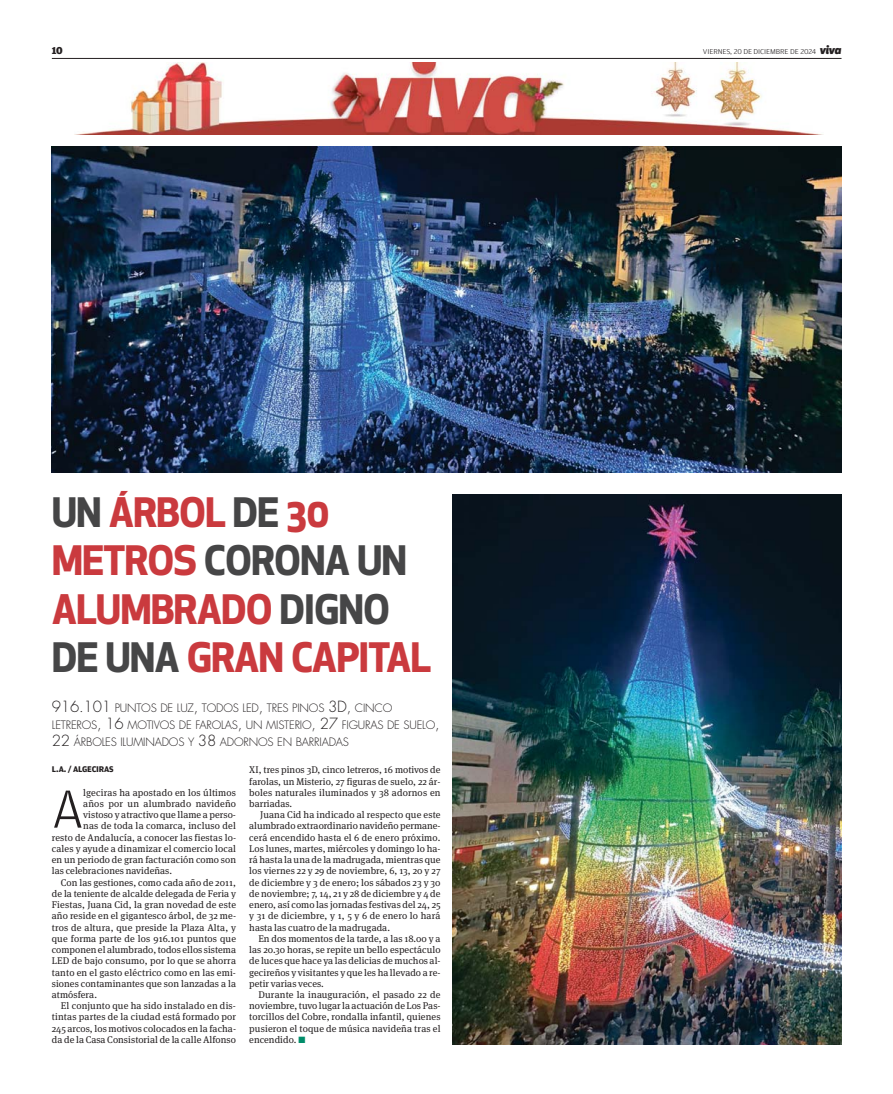
<style>
.page{position:relative;width:893px;height:1094px;background:#fff}
.page>*{position:absolute;margin:0;border:0;box-sizing:border-box;transform-origin:0 0}
.t1{font:300 56.85px "Amplitude";color:#231f20}
.t2{font:700 39.6px/48.2px "Apex New";letter-spacing:-.025em;color:#ca3a3e}
.t3{font:300 11.25px/17.1px "Futura";letter-spacing:-.015em;color:#231f20}
.t4{font:900 10.65px "Amplitude";color:#231f20}
.t5{font:9.75px/11.2px "Meta Serif OT";letter-spacing:.005em;color:#231f20;text-align:justify}
.t6{font:700 8.85px "Amplitude";letter-spacing:-.02em;color:#231f20}
.t7{font:300 7.5px "Amplitude";letter-spacing:-.01em;color:#231f20;scale:1.1 1}
.s1{font-family:"Apex New";font-weight:800;font-style:italic;font-size:11.85px}
.s2{color:#454546}
.s3{color:#464647}
.s4{font-size:15px}
.s5{color:#008d6a}
</style>
<div class="page">
<hr style="left:52px;top:58px;width:789px;height:1px;background:#231f20">
<img style="left:52px;top:146px;width:789px;height:326px">
<img style="left:74px;top:62px;width:749px;height:73px">
<img style="left:453px;top:494px;width:388px;height:550px">
<p class="t4" style="left:52px;top:46px;width:13px">10</p>
<p class="t7" style="left:702px;top:49px;width:127px">VIERNES, 20 DE DICIEMBRE DE 2024 <span class="s1">viva</span></p>
<h2 class="t2" style="left:52px;top:493px;width:381px"><span class="s2">UN</span> ÁRBOL <span class="s2">DE</span> 30<br>METROS <span class="s3">CORONA UN<br></span>ALUMBRADO <span class="s3">DIGNO<br>DE UNA</span> GRAN CAPITAL</h2>
<p class="t3" style="left:52px;top:700px;width:389px"><span class="s4">916.101</span> PUNTOS DE LUZ<span class="s4">,</span> TODOS LED<span class="s4">,</span> TRES PINOS <span class="s4">3D,</span> CINCO<br>LETREROS<span class="s4">, 16</span> MOTIVOS DE FAROLAS<span class="s4">,</span> UN MISTERIO<span class="s4">, 27</span> FIGURAS DE SUELO<span class="s4">,<br>22</span> ÁRBOLES ILUMINADOS Y <span class="s4">38</span> ADORNOS EN BARRIADAS</p>
<p class="t6" style="left:52px;top:766px;width:63px">L.A. / ALGECIRAS</p>
<h1 class="t1" style="left:52px;top:787px;width:33px">A</h1>
<p class="t5" style="left:83px;top:787px;width:154px">lgeciras ha apostado en los últimos</p>
<p class="t5" style="left:83px;top:798px;width:154px">años por un alumbrado navideño</p>
<p class="t5" style="left:83px;top:809px;width:154px">vistoso y atractivo que llame a perso-</p>
<p class="t5" style="left:83px;top:821px;width:154px">nas de toda la comarca, incluso del</p>
<p class="t5" style="left:52px;top:832px;width:186px">resto de Andalucía, a conocer las fiestas lo-</p>
<p class="t5" style="left:52px;top:843px;width:186px">cales y ayude a dinamizar el comercio local</p>
<p class="t5" style="left:52px;top:854px;width:186px">en un periodo de gran facturación como son</p>
<p class="t5" style="left:52px;top:866px;width:122px">las celebraciones navideñas.</p>
<p class="t5" style="left:61px;top:877px;width:176px">Con las gestiones, como cada año de 2011,</p>
<p class="t5" style="left:52px;top:888px;width:186px">de la teniente de alcalde delegada de Feria y</p>
<p class="t5" style="left:52px;top:899px;width:186px">Fiestas, Juana Cid, la gran novedad de este</p>
<p class="t5" style="left:52px;top:910px;width:186px">año reside en el gigantesco árbol, de 32 me-</p>
<p class="t5" style="left:52px;top:922px;width:186px">tros de altura, que preside la Plaza Alta, y</p>
<p class="t5" style="left:52px;top:933px;width:186px">que forma parte de los 916.101 puntos que</p>
<p class="t5" style="left:52px;top:944px;width:186px">componen el alumbrado, todos ellos sistema</p>
<p class="t5" style="left:52px;top:955px;width:186px">LED de bajo consumo, por lo que se ahorra</p>
<p class="t5" style="left:52px;top:967px;width:186px">tanto en el gasto eléctrico como en las emi-</p>
<p class="t5" style="left:52px;top:978px;width:186px">siones contaminantes que son lanzadas a la</p>
<p class="t5" style="left:52px;top:989px;width:47px">atmósfera.</p>
<p class="t5" style="left:61px;top:1000px;width:176px">El conjunto que ha sido instalado en dis-</p>
<p class="t5" style="left:52px;top:1012px;width:186px">tintas partes de la ciudad está formado por</p>
<p class="t5" style="left:52px;top:1023px;width:186px">245 arcos, los motivos colocados en la facha-</p>
<p class="t5" style="left:52px;top:1034px;width:186px">da de la Casa Consistorial de la calle Alfonso</p>
<p class="t5" style="left:249px;top:764px;width:193px">XI, tres pinos 3D, cinco letreros, 16 motivos de farolas, un Misterio, 27 figuras de suelo, 22 ár&shy;boles naturales iluminados y 38 adornos en barriadas.</p>
<p class="t5" style="left:249px;top:809px;width:193px;text-indent:11px">Juana Cid ha indicado al respecto que este alumbrado extraordinario navideño permane&shy;cerá encendido hasta el 6 de enero próximo.<br>Los lunes, martes, miércoles y domingo lo ha&shy;rá hasta la una de la madrugada, mientras que los viernes 22 y 29 de noviembre, 6, 13, 20 y 27 de diciembre y 3 de enero; los sábados 23 y 30 de noviembre; 7, 14, 21 y 28 de diciembre y 4 de enero, así como las jornadas festivas del 24, 25 y 31 de diciembre, y 1, 5 y 6 de enero lo hará hasta las cuatro de la madrugada.</p>
<p class="t5" style="left:249px;top:933px;width:193px;text-indent:9px">En dos momentos de la tarde, a las 18.00 y a las 20.30 horas, se repite un bello espectáculo de luces que hace ya las delicias de muchos al&shy;gecireños y visitantes y que les ha llevado a re&shy;petir varias veces.</p>
<p class="t5" style="left:249px;top:989px;width:193px;text-indent:9px">Durante la inauguración, el pasado 22 de noviembre, tuvo lugar la actuación de Los Pas&shy;torcillos del Cobre, rondalla infantil, quienes pusieron el toque de música navideña tras el encendido. <span class="s5">■</span></p>
</div>
